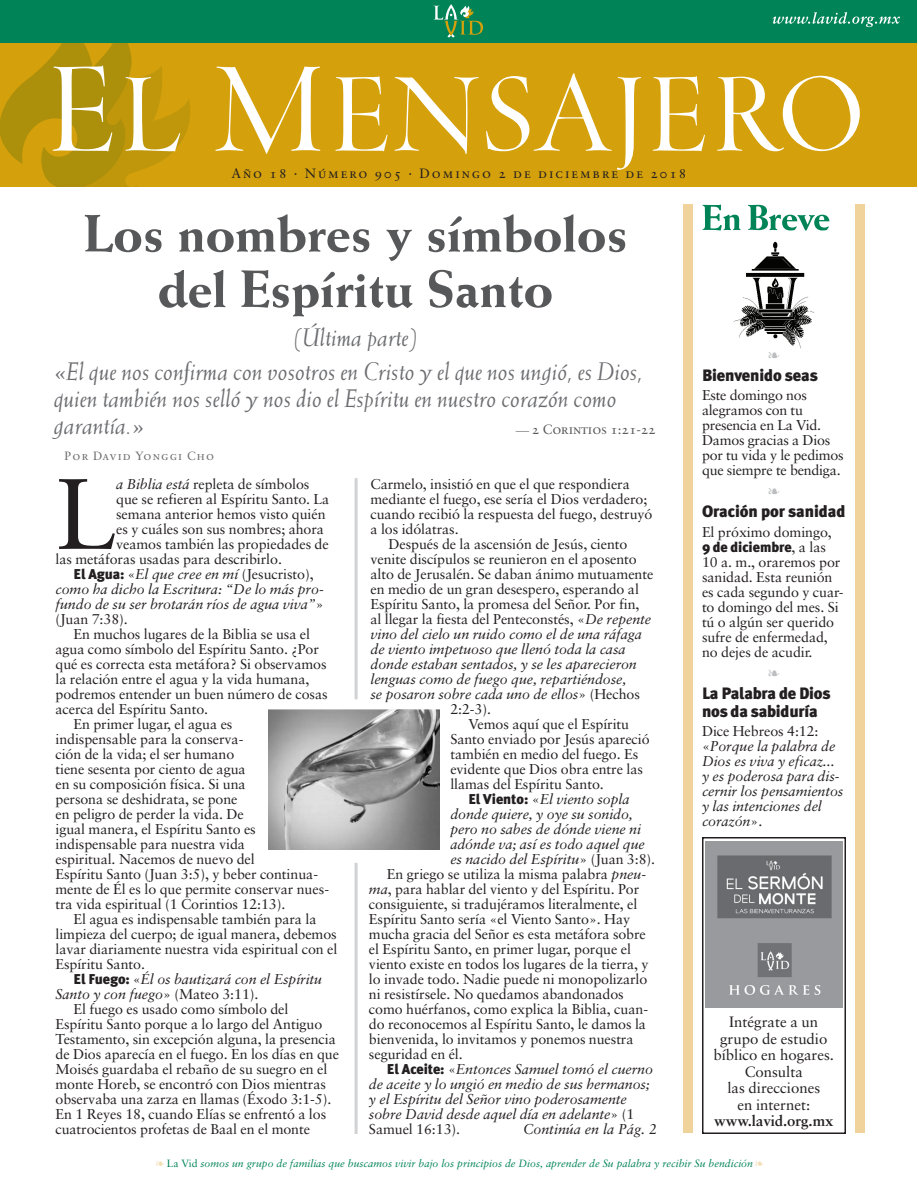
<style>
.page{position:relative;width:918px;height:1188px;background:#fff}
.page>*{position:absolute;margin:0;border:0;box-sizing:border-box;transform-origin:0 0}
.Primer_párrafo_porta{font:100.2px "Sabon";color:#231f20}
.Título_portada{font:800 52.5px/55.5px "Weiss";letter-spacing:-.005em;color:#57585a;text-align:center}
.Título_portada-2{font:italic 25.5px/27px "Weiss";letter-spacing:-.005em;color:#6c6d70}
.t1{font:900 16.5px/18px "Meta Plus";letter-spacing:-.01em;color:#231f20}
.t2{font:15px/16.5px "Sabon";color:#231f20;text-align:center}
.t3{font:700 15px "Sabon";letter-spacing:-.005em;color:#231f20}
.Texto_portada{font:14.25px/15px "Sabon";letter-spacing:-.005em;color:#231f20}
.Texto_portada-2{font:italic 14.25px/15px "Sabon";letter-spacing:-.005em;color:#231f20}
.Primer_párrafo_porta-2{font:14.25px "Sabon";letter-spacing:-.005em;color:#231f20}
.t4{font:13.5px "Sabon Roman SC";letter-spacing:.145em;color:#231f20}
.Título_portada-3{font:13.5px "Sabon Roman SC";letter-spacing:-.005em;color:#57585a}
.Subítulo_portada{font:12px "Sabon Roman SC";letter-spacing:.1em;color:#6c6d70}
.t5{font:italic 10.5px "Sabon";color:#008457}
.s1{font-family:"Weiss";font-style:italic;color:#6c6d70}
.s2{font-style:italic}
.s3{font-family:"Meta Plus";font-weight:900;font-style:normal}
.s4{font-style:normal}
.s5{font-family:"Meta Plus";font-weight:900}
.s6{color:#f1ddb1}
</style>
<div class="page">
<div style="left:0;top:42px;width:916px;height:144px;background:#d4a00c"></div>
<div style="left:0;top:0;width:916px;height:42px;background:#008457"></div>
<svg style="left:434px;top:4px;width:49px;height:34px"></svg>
<svg style="left:773px;top:12px;width:127px;height:15px"></svg>
<div style="left:855px;top:204px;width:9px;height:929px;background:#efd39b"></div>
<div style="left:684px;top:204px;width:9px;height:929px;background:#efd39b"></div>
<svg style="left:703px;top:204px;width:37px;height:26px"></svg>
<svg style="left:748px;top:205px;width:81px;height:25px"></svg>
<svg style="left:0;top:42px;width:190px;height:144px"></svg>
<svg style="left:215px;top:67px;width:106px;height:87px"></svg>
<svg style="left:335px;top:76px;width:53px;height:76px"></svg>
<svg style="left:394px;top:77px;width:85px;height:77px"></svg>
<svg style="left:486px;top:73px;width:156px;height:97px"></svg>
<svg style="left:652px;top:76px;width:53px;height:76px"></svg>
<svg style="left:717px;top:76px;width:143px;height:75px"></svg>
<img style="left:268px;top:710px;width:172px;height:140px">
<hr style="left:355px;top:478px;width:3px;height:221px;background:#d1d2d4">
<hr style="left:355px;top:863px;width:3px;height:271px;background:#d1d2d4">
<img style="left:733px;top:241px;width:82px;height:108px">
<div style="left:702px;top:837px;width:144px;height:297px;border:2px solid #231f20"></div>
<img style="left:706px;top:841px;width:136px;height:167px">
<p class="t4" style="left:231px;top:166px;width:456px">Año 18 · Número 905 · Domingo 2 de diciembre de 2018</p>
<p class="Título_portada" style="left:83px;top:205px;width:546px">Los nombres y símbolos del Espíritu Santo</p>
<p class="Título_portada-2" style="left:294px;top:323px;width:125px">(Última parte)</p>
<p class="Título_portada-2" style="left:54px;top:358px;width:591px">«El que nos confirma con vosotros en Cristo y el que nos ungió, es Dios, quien también nos selló y nos dio el Espíritu en nuestro corazón como garantía.»</p>
<p class="Título_portada-3" style="left:516px;top:422px;width:141px"><span class="s1">—</span> 2 Corintios 1:21-22</p>
<p class="Subítulo_portada" style="left:65px;top:449px;width:151px">Por David Yonggi Cho</p>
<p class="Primer_párrafo_porta" style="left:56px;top:454px;width:63px">L</p>
<p class="Primer_párrafo_porta-2" style="left:116px;top:476px;width:195px"><span class="s2">a Biblia está</span> repleta de símbolos</p>
<p class="Primer_párrafo_porta-2" style="left:116px;top:491px;width:215px">que se refieren al Espíritu Santo. La</p>
<p class="Primer_párrafo_porta-2" style="left:116px;top:506px;width:211px">semana anterior hemos visto quién</p>
<p class="Primer_párrafo_porta-2" style="left:116px;top:521px;width:209px">es y cuáles son sus nombres; ahora</p>
<p class="Primer_párrafo_porta-2" style="left:116px;top:536px;width:214px">veamos también las propiedades de</p>
<p class="Primer_párrafo_porta-2" style="left:56px;top:551px;width:228px">las metáforas usadas para describirlo.</p>
<p class="Texto_portada-2" style="left:56px;top:567px;width:270px;text-indent:18px"><span class="s3">El Agua:</span> <span class="s4">«</span>El que cree en mí <span class="s4">(Jesucristo), </span>como ha dicho la Escritura: “De lo más pro&shy;fundo de su ser brotarán ríos de agua viva”<span class="s4">» (Juan 7:38).</span></p>
<p class="Texto_portada" style="left:56px;top:626px;width:274px;text-indent:18px">En muchos lugares de la Biblia se usa el agua como símbolo del Espíritu Santo. ¿Por qué es correcta esta metáfora? Si observamos la relación entre el agua y la vida humana, podremos entender un buen número de cosas acerca del Espíritu Santo.</p>
<p class="Texto_portada" style="left:56px;top:716px;width:275px;text-indent:18px">En primer lugar, el agua es<br>indispensable para la conserva-<br>ción de la vida; el ser humano<br>tiene sesenta por ciento de agua<br>en su composición física. Si una<br>persona se deshidrata, se pone<br>en peligro de perder la vida. De<br>igual manera, el Espíritu Santo es indispensable para nuestra vida<br>espiritual. Nacemos de nuevo del<br>Espíritu Santo (Juan 3:5), y beber continua&shy;mente de Él es lo que permite conservar nues&shy;tra vida espiritual (1 Corintios 12:13).</p>
<p class="Texto_portada" style="left:56px;top:911px;width:283px;text-indent:18px">El agua es indispensable también para la limpieza del cuerpo; de igual manera, debemos lavar diariamente nuestra vida espiritual con el Espíritu Santo.</p>
<p class="Texto_portada-2" style="left:56px;top:972px;width:268px;text-indent:18px"><span class="s3">El Fuego:</span> <span class="s4">«</span>Él os bautizará con el Espíritu<br>Santo y con fuego<span class="s4">» (Mateo 3:11).</span></p>
<p class="Texto_portada" style="left:56px;top:1001px;width:285px;text-indent:18px">El fuego es usado como símbolo del Espíritu Santo porque a lo largo del Antiguo Testamento, sin excepción alguna, la presencia de Dios aparecía en el fuego. En los días en que Moisés guardaba el rebaño de su suegro en el monte Horeb, se encontró con Dios mientras observaba una zarza en llamas (Éxodo 3:1-5).<br>En 1 Reyes 18, cuando Elías se enfrentó a los cuatrocientos profetas de Baal en el monte</p>
<p class="Texto_portada" style="left:370px;top:476px;width:283px">Carmelo, insistió en que el que respondiera mediante el fuego, ese sería el Dios verdadero; cuando recibió la respuesta del fuego, destruyó a los idólatras.</p>
<p class="Texto_portada" style="left:388px;top:536px;width:241px">Después de la ascensión de Jesús, ciento</p>
<p class="Texto_portada" style="left:370px;top:551px;width:268px">venite discípulos se reunieron en el aposento</p>
<p class="Texto_portada" style="left:370px;top:566px;width:284px">alto de Jerusalén. Se daban ánimo mutuamente</p>
<p class="Texto_portada" style="left:370px;top:581px;width:270px">en medio de un gran desespero, esperando al</p>
<p class="Texto_portada" style="left:370px;top:596px;width:271px">Espíritu Santo, la promesa del Señor. Por fin,</p>
<p class="Texto_portada" style="left:370px;top:611px;width:282px">al llegar la fiesta del Penteconstés, «<span class="s2">De repente</span></p>
<p class="Texto_portada-2" style="left:370px;top:627px;width:273px">vino del cielo un ruido como el de una ráfaga</p>
<p class="Texto_portada-2" style="left:370px;top:642px;width:257px">de viento impetuoso que llenó toda la casa</p>
<p class="Texto_portada-2" style="left:370px;top:657px;width:268px">donde estaban sentados, y se les aparecieron</p>
<p class="Texto_portada-2" style="left:370px;top:672px;width:257px">lenguas como de fuego que, repartiéndose,</p>
<p class="Texto_portada-2" style="left:370px;top:687px;width:271px">se posaron sobre cada uno de ellos<span class="s4">» (Hechos</span></p>
<p class="Texto_portada" style="left:450px;top:701px;width:42px">2:2-3).</p>
<p class="Texto_portada" style="left:450px;top:716px;width:201px;text-indent:18px">Vemos aquí que el Espíritu<br>Santo enviado por Jesús apareció también en medio del fuego. Es evidente que Dios obra entre las llamas del Espíritu Santo.</p>
<p class="Texto_portada-2" style="left:450px;top:792px;width:206px;text-indent:18px"><span class="s3">El Viento:</span> <span class="s4">«</span>El viento sopla donde quiere, y oye su sonido, pero no sabes de dónde viene ni adónde va; así es todo aquel que es nacido del Espíritu<span class="s4">» (Juan 3:8).</span></p>
<p class="Texto_portada" style="left:369px;top:866px;width:281px;text-indent:18px">En griego se utiliza la misma palabra <span class="s2">pneu&shy;ma</span>, para hablar del viento y del Espíritu. Por consiguiente, si tradujéramos literalmente, el Espíritu Santo sería «el Viento Santo». Hay mucha gracia del Señor es esta metáfora sobre el Espíritu Santo, en primer lugar, porque el viento existe en todos los lugares de la tierra, y lo invade todo. Nadie puede ni monopolizarlo ni resistírsele. No quedamos abandonados como huérfanos, como explica la Biblia, cuan&shy;do reconocemos al Espíritu Santo, le damos la bienvenida, lo invitamos y ponemos nuestra seguridad en él.</p>
<p class="Texto_portada-2" style="left:369px;top:1062px;width:285px;text-indent:18px"><span class="s3">El Aceite:</span> <span class="s4">«</span>Entonces Samuel tomó el cuerno de aceite y lo ungió en medio de sus hermanos; y el Espíritu del Señor vino poderosamente sobre David desde aquel día en adelante<span class="s4">» (1<br>Samuel 16:13).</span></p>
<p class="Texto_portada-2" style="left:523px;top:1122px;width:135px">Continúa en la Pág. 2</p>
<p class="t1" style="left:702px;top:366px;width:117px">Bienvenido seas</p>
<p class="Texto_portada" style="left:702px;top:388px;width:143px">Este domingo nos alegramos con tu presencia en La Vid.<br>Damos gracias a Dios por tu vida y le pedimos que siempre te bendiga.</p>
<p class="t1" style="left:702px;top:503px;width:145px">Oración por sanidad</p>
<p class="Texto_portada" style="left:702px;top:524px;width:143px">El próximo domingo,<br><span class="s5">9 de diciembre</span>, a las<br>10 a. m., oraremos por sanidad. Esta reunión es cada segundo y cuar&shy;to domingo del mes. Si tú o algún ser querido sufre de enfermedad, no dejes de acudir.</p>
<p class="t1" style="left:702px;top:684px;width:130px">La Palabra de Dios nos da sabiduría</p>
<p class="Texto_portada-2" style="left:702px;top:724px;width:143px"><span class="s4">Dice Hebreos 4:12: «</span>Porque la palabra de<br>Dios es viva y eficaz... y es poderosa para dis&shy;cernir los pensamientos y las intenciones del corazón<span class="s4">».</span></p>
<p class="t2" style="left:713px;top:1013px;width:122px">Intégrate a un grupo de estudio bíblico en hogares.<br>Consulta<br>las direcciones<br>en internet:</p>
<p class="t3" style="left:714px;top:1112px;width:121px">www.lavid.org.mx</p>
<p class="t5" style="left:156px;top:1157px;width:609px"><span class="s6">❧</span> <span class="s4">La Vid</span> somos un grupo de familias que buscamos vivir bajo los principios de Dios, aprender de Su palabra y recibir Su bendición <span class="s6">❧</span></p>
</div>
